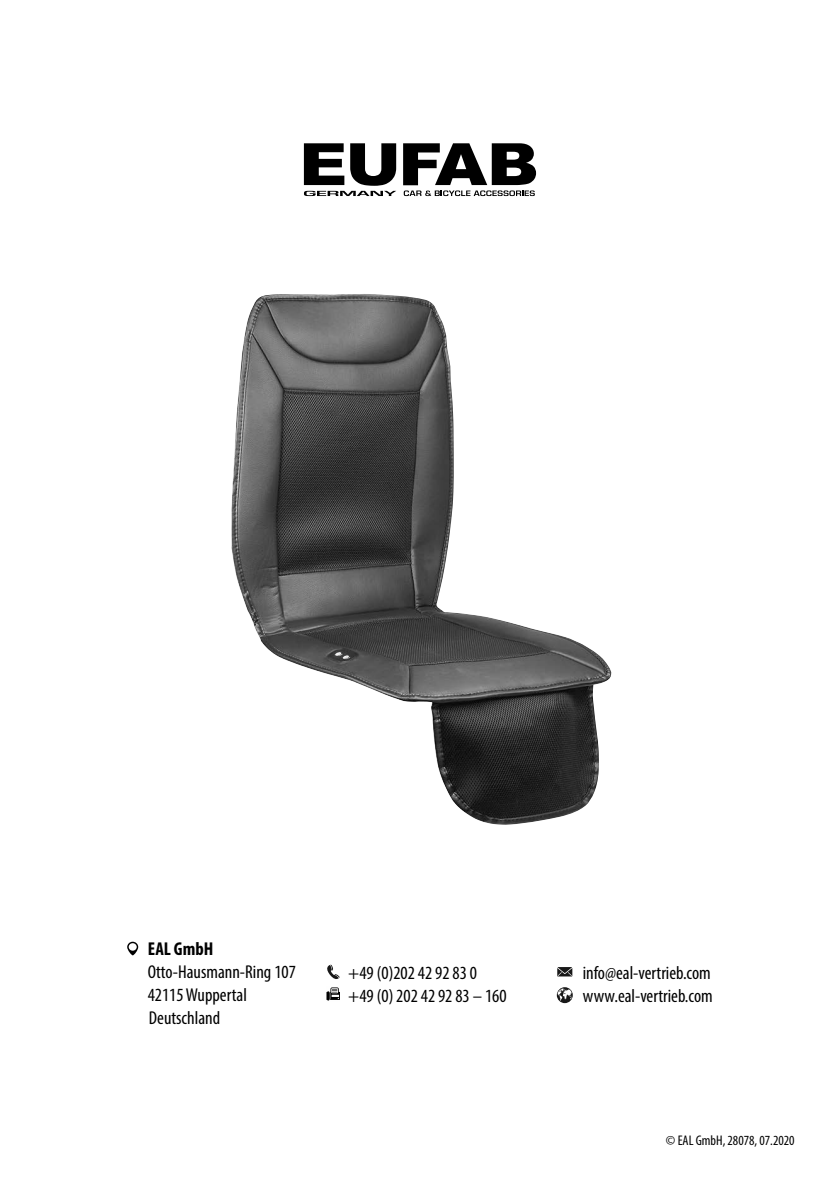
<style>
.page{position:relative;width:840px;height:1191px;background:#fff}
.page>*{position:absolute;margin:0;border:0;box-sizing:border-box;transform-origin:0 0}
.t1{font:condensed 18.6px/22.8px "Myriad Pro";color:#000}
.t2{font:700 condensed 18.6px "Myriad Pro";color:#000}
.t3{font:condensed 14px "Myriad Pro";color:#000}
</style>
<div class="page">
<svg style="left:304px;top:143px;width:92px;height:53px"></svg>
<svg style="left:403px;top:143px;width:132px;height:53px"></svg>
<svg style="left:556px;top:987px;width:16px;height:16px"></svg>
<svg style="left:557px;top:967px;width:15px;height:9px"></svg>
<svg style="left:327px;top:964px;width:12px;height:15px"></svg>
<svg style="left:127px;top:941px;width:11px;height:14px"></svg>
<img style="left:326px;top:987px;width:14px;height:14px">
<img style="left:231px;top:294px;width:381px;height:531px">
<p class="t2" style="left:148px;top:937px;width:67px">EAL GmbH</p>
<p class="t1" style="left:148px;top:960px;width:150px">Otto-Hausmann-Ring 107<br>42115 Wuppertal<br>Deutschland</p>
<p class="t1" style="left:348px;top:960px;width:160px;line-height:23.4px">+49 (0)202 42 92 83 0 +49 (0) 202 42 92 83 – 160</p>
<p class="t1" style="left:582px;top:960px;width:131px;line-height:23.4px">info@eal-vertrieb.com www.eal-vertrieb.com</p>
<p class="t3" style="left:665px;top:1132px;width:130px">© EAL GmbH, 28078, 07.2020</p>
</div>
